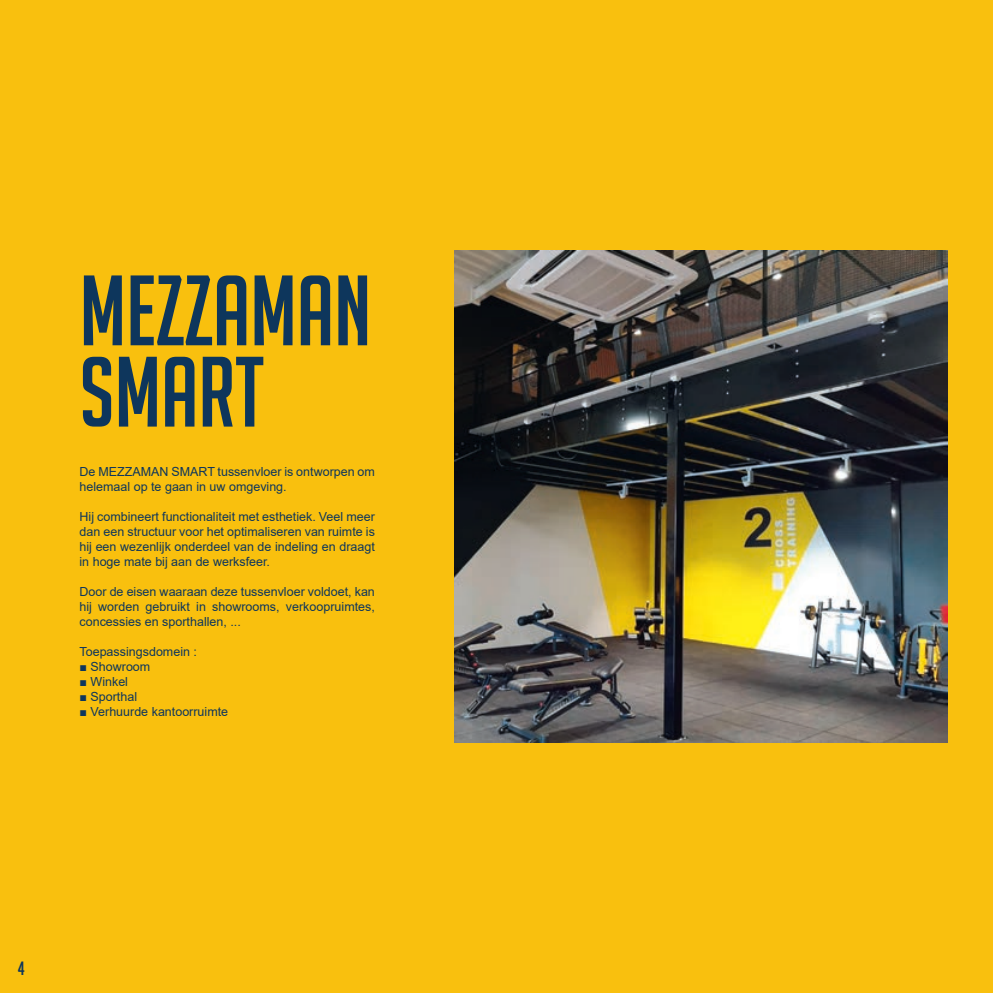
<style>
.page{position:relative;width:993px;height:993px;background:#fff}
.page>*{position:absolute;margin:0;border:0;box-sizing:border-box;transform-origin:0 0}
.t1{font:97.12px/81.2px "Big Noodle Titling";color:#0e365c}
.t2{font:18.75px "Big Noodle Titling";color:#0e365c}
.t3{font:12.5px/15px "Arial";color:#0e365c;text-align:justify}
</style>
<div class="page">
<div style="left:0;top:0;width:992px;height:992px;background:#f9c00e"></div>
<img style="left:454px;top:250px;width:493px;height:492px">
<h1 class="t1" style="left:79px;top:270px;width:293px">MEZZAMAN<br>SMART</h1>
<p class="t3" style="left:79px;top:463px;width:297px">De MEZZAMAN SMART tussenvloer is ontworpen om helemaal op te gaan in uw omgeving.</p>
<p class="t3" style="left:79px;top:508px;width:297px">Hij combineert functionaliteit met esthetiek. Veel meer dan een structuur voor het optimaliseren van ruimte is hij een wezenlijk onderdeel van de indeling en draagt in hoge mate bij aan de werksfeer.</p>
<p class="t3" style="left:79px;top:583px;width:297px">Door de eisen waaraan deze tussenvloer voldoet, kan hij worden gebruikt in showrooms, verkoopruimtes, concessies en sporthallen, ...</p>
<p class="t3" style="left:79px;top:643px;width:119px">Toepassingsdomein :</p>
<p class="t3" style="left:79px;top:658px;width:72px">■ Showroom</p>
<p class="t3" style="left:79px;top:673px;width:50px">■ Winkel</p>
<p class="t3" style="left:79px;top:688px;width:59px">■ Sporthal</p>
<p class="t3" style="left:79px;top:703px;width:150px">■ Verhuurde kantoorruimte</p>
<h2 class="t2" style="left:18px;top:958px;width:8px">4</h2>
</div>
